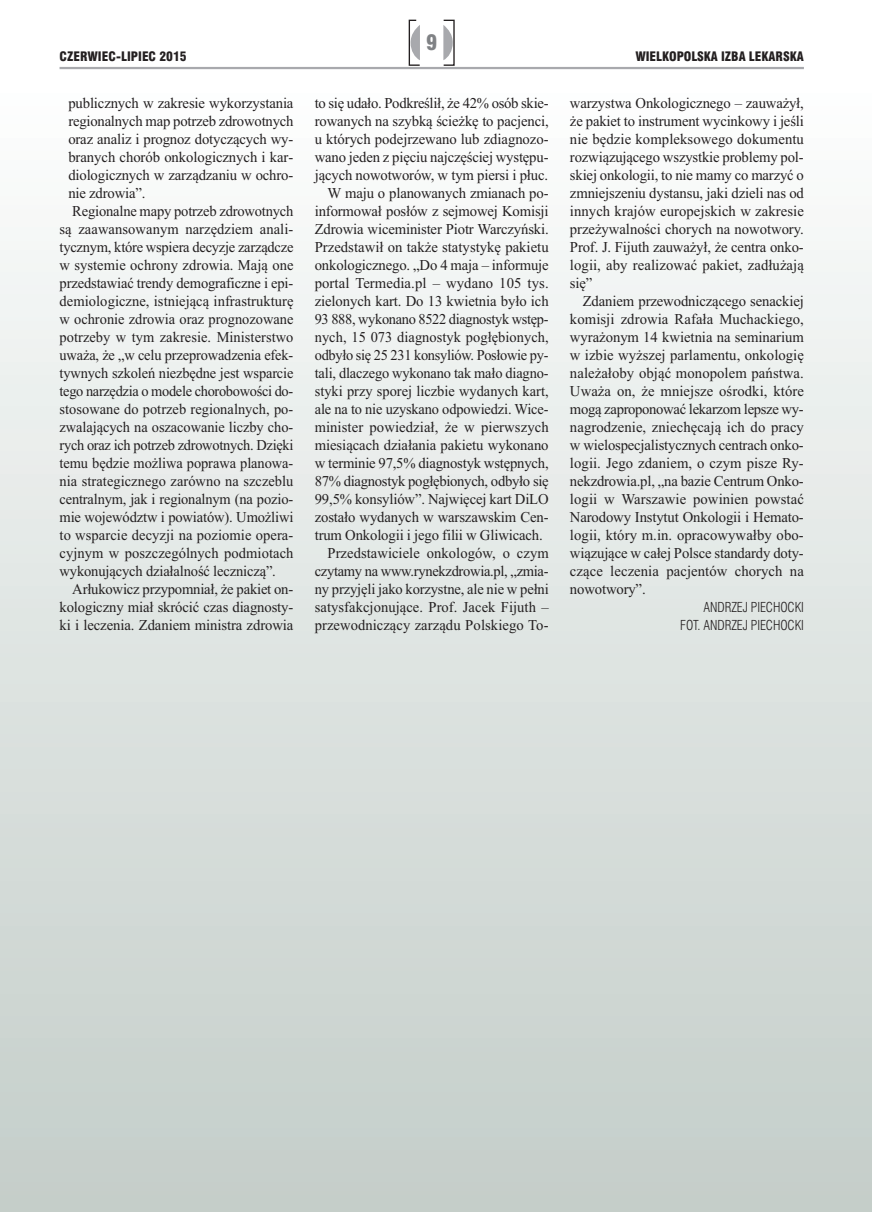
<style>
.page{position:relative;width:872px;height:1212px;background:#fff}
.page>*{position:absolute;margin:0;border:0;box-sizing:border-box;transform-origin:0 0}
.t1{font:21px "Swis 721 Blk Cn EU";color:#808285}
.t2{font:15px/18px "Times New Roman";letter-spacing:-.01em;color:#231f20;text-align:justify}
.t3{font:15px "Times New Roman";letter-spacing:-.01em;color:#231f20;scale:.96 1}
.t4{font:13.5px/18px "Swis 721 Lt Cn EU";letter-spacing:-.005em;color:#231f20;text-align:right}
.t5{font:12.75px "Swis 721 Blk Cn EU";color:#231f20}
</style>
<div class="page">
<div style="left:0;top:89px;width:872px;height:1123px;background:linear-gradient(to bottom,#fcfdfd,#c3cdc8)"></div>
<svg style="left:443px;top:25px;width:10px;height:35px"></svg>
<svg style="left:408px;top:19px;width:12px;height:47px"></svg>
<hr style="left:60px;top:67px;width:744px;height:2px;background:#a8a9ad">
<h1 class="t1" style="left:426px;top:30px;width:13px">9</h1>
<p class="t5" style="left:60px;top:48px;width:129px">CZERWIEC-LIPIEC 2015</p>
<p class="t5" style="left:635px;top:48px;width:170px">WIELKOPOLSKA IZBA LEKARSKA</p>
<p class="t2" style="left:68px;top:94px;width:227px">publicznych w zakresie wykorzystania</p>
<p class="t2" style="left:68px;top:112px;width:227px">regionalnych map potrzeb zdrowotnych</p>
<p class="t2" style="left:68px;top:130px;width:226px">oraz analiz i prognoz dotyczących wy-</p>
<p class="t2" style="left:68px;top:148px;width:226px">branych chorób onkologicznych i kar-</p>
<p class="t2" style="left:68px;top:166px;width:226px">diologicznych w zarządzaniu w ochro-</p>
<p class="t2" style="left:68px;top:184px;width:79px">nie zdrowia”.</p>
<p class="t2" style="left:72px;top:202px;width:223px">Regionalne mapy potrzeb zdrowotnych</p>
<p class="t2" style="left:60px;top:220px;width:235px">są zaawansowanym narzędziem anali-</p>
<p class="t2" style="left:60px;top:238px;width:235px">tycznym, które wspiera decyzje zarządcze</p>
<p class="t2" style="left:60px;top:256px;width:235px">w systemie ochrony zdrowia. Mają one</p>
<p class="t2" style="left:60px;top:274px;width:235px">przedstawiać trendy demograficzne i epi-</p>
<p class="t2" style="left:60px;top:292px;width:235px">demiologiczne, istniejącą infrastrukturę</p>
<p class="t3" style="left:60px;top:310px;width:245px">w ochronie zdrowia oraz prognozowane</p>
<p class="t3" style="left:60px;top:328px;width:245px">potrzeby w tym zakresie. Ministerstwo</p>
<p class="t3" style="left:60px;top:346px;width:245px">uważa, że „w celu przeprowadzenia efek-</p>
<p class="t3" style="left:60px;top:364px;width:245px">tywnych szkoleń niezbędne jest wsparcie</p>
<p class="t3" style="left:60px;top:382px;width:245px">tego narzędzia o modele chorobowości do-</p>
<p class="t3" style="left:60px;top:400px;width:245px">stosowane do potrzeb regionalnych, po-</p>
<p class="t3" style="left:60px;top:418px;width:245px">zwalających na oszacowanie liczby cho-</p>
<p class="t3" style="left:60px;top:436px;width:245px">rych oraz ich potrzeb zdrowotnych. Dzięki</p>
<p class="t3" style="left:60px;top:454px;width:245px">temu będzie możliwa poprawa planowa-</p>
<p class="t3" style="left:60px;top:472px;width:245px">nia strategicznego zarówno na szczeblu</p>
<p class="t3" style="left:60px;top:490px;width:245px">centralnym, jak i regionalnym (na pozio-</p>
<p class="t2" style="left:60px;top:508px;width:235px">mie województw i powiatów). Umożliwi</p>
<p class="t2" style="left:60px;top:526px;width:235px">to wsparcie decyzji na poziomie opera-</p>
<p class="t2" style="left:60px;top:544px;width:235px">cyjnym w poszczególnych podmiotach</p>
<p class="t2" style="left:60px;top:562px;width:218px">wykonujących działalność leczniczą”.</p>
<p class="t2" style="left:72px;top:580px;width:222px">Arłukowicz przypomniał, że pakiet on-</p>
<p class="t2" style="left:60px;top:598px;width:235px">kologiczny miał skrócić czas diagnosty-</p>
<p class="t2" style="left:60px;top:616px;width:235px">ki i leczenia. Zdaniem ministra zdrowia</p>
<p class="t2" style="left:570px;top:94px;width:235px">warzystwa Onkologicznego – zauważył, że pakiet to instrument wycinkowy i jeśli nie będzie kompleksowego dokumentu rozwiązującego wszystkie problemy pol&shy;skiej onkologii, to nie mamy co marzyć o zmniejszeniu dystansu, jaki dzieli nas od innych krajów europejskich w zakresie przeżywalności chorych na nowotwory.<br>Prof. J. Fijuth zauważył, że centra onko&shy;logii, aby realizować pakiet, zadłużają się”</p>
<p class="t2" style="left:570px;top:292px;width:235px;text-indent:13px">Zdaniem przewodniczącego senackiej komisji zdrowia Rafała Muchackiego, wyrażonym 14 kwietnia na seminarium w izbie wyższej parlamentu, onkologię należałoby objąć monopolem państwa.<br>Uważa on, że mniejsze ośrodki, które mogą zaproponować lekarzom lepsze wy&shy;nagrodzenie, zniechęcają ich do pracy w wielospecjalistycznych centrach onko&shy;logii. Jego zdaniem, o czym pisze Ry&shy;nekzdrowia.pl, „na bazie Centrum Onko&shy;logii w Warszawie powinien powstać Narodowy Instytut Onkologii i Hemato&shy;logii, który m.in. opracowywałby obo&shy;wiązujące w całej Polsce standardy doty&shy;czące leczenia pacjentów chorych na nowotwory”.</p>
<p class="t4" style="left:680px;top:598px;width:125px">ANDRZEJ PIECHOCKI<br>FOT. ANDRZEJ PIECHOCKI</p>
<p class="t2" style="left:315px;top:94px;width:235px">to się udało. Podkreślił, że 42% osób skie-</p>
<p class="t2" style="left:315px;top:112px;width:235px">rowanych na szybką ścieżkę to pacjenci,</p>
<p class="t2" style="left:315px;top:130px;width:235px">u których podejrzewano lub zdiagnozo-</p>
<p class="t2" style="left:315px;top:148px;width:235px">wano jeden z pięciu najczęściej występu-</p>
<p class="t2" style="left:315px;top:166px;width:235px">jących nowotworów, w tym piersi i płuc.</p>
<p class="t2" style="left:327px;top:184px;width:222px">W maju o planowanych zmianach po-</p>
<p class="t2" style="left:315px;top:202px;width:235px">informował posłów z sejmowej Komisji</p>
<p class="t2" style="left:315px;top:220px;width:235px">Zdrowia wiceminister Piotr Warczyński.</p>
<p class="t2" style="left:315px;top:238px;width:235px">Przedstawił on także statystykę pakietu</p>
<p class="t2" style="left:315px;top:256px;width:235px">onkologicznego. „Do 4 maja – informuje</p>
<p class="t2" style="left:315px;top:274px;width:235px">portal Termedia.pl – wydano 105 tys.</p>
<p class="t2" style="left:315px;top:292px;width:235px">zielonych kart. Do 13 kwietnia było ich</p>
<p class="t3" style="left:315px;top:310px;width:245px">93 888, wykonano 8522 diagnostyk wstęp-</p>
<p class="t3" style="left:315px;top:328px;width:245px">nych, 15 073 diagnostyk pogłębionych,</p>
<p class="t3" style="left:315px;top:346px;width:245px">odbyło się 25 231 konsyliów. Posłowie py-</p>
<p class="t3" style="left:315px;top:364px;width:245px">tali, dlaczego wykonano tak mało diagno-</p>
<p class="t3" style="left:315px;top:382px;width:245px">styki przy sporej liczbie wydanych kart,</p>
<p class="t3" style="left:315px;top:400px;width:245px">ale na to nie uzyskano odpowiedzi. Wice-</p>
<p class="t3" style="left:315px;top:418px;width:245px">minister powiedział, że w pierwszych</p>
<p class="t2" style="left:315px;top:436px;width:235px">miesiącach działania pakietu wykonano</p>
<p class="t2" style="left:315px;top:454px;width:235px">w terminie 97,5% diagnostyk wstępnych,</p>
<p class="t2" style="left:315px;top:472px;width:235px">87% diagnostyk pogłębionych, odbyło się</p>
<p class="t2" style="left:315px;top:490px;width:235px">99,5% konsyliów”. Najwięcej kart DiLO</p>
<p class="t2" style="left:315px;top:508px;width:235px">zostało wydanych w warszawskim Cen-</p>
<p class="t2" style="left:315px;top:526px;width:229px">trum Onkologii i jego filii w Gliwicach.</p>
<p class="t2" style="left:327px;top:544px;width:223px">Przedstawiciele onkologów, o czym</p>
<p class="t2" style="left:315px;top:562px;width:235px">czytamy na www.rynekzdrowia.pl, „zmia-</p>
<p class="t2" style="left:315px;top:580px;width:235px">ny przyjęli jako korzystne, ale nie w pełni</p>
<p class="t2" style="left:315px;top:598px;width:235px">satysfakcjonujące. Prof. Jacek Fijuth –</p>
<p class="t2" style="left:315px;top:616px;width:235px">przewodniczący zarządu Polskiego To-</p>
</div>
